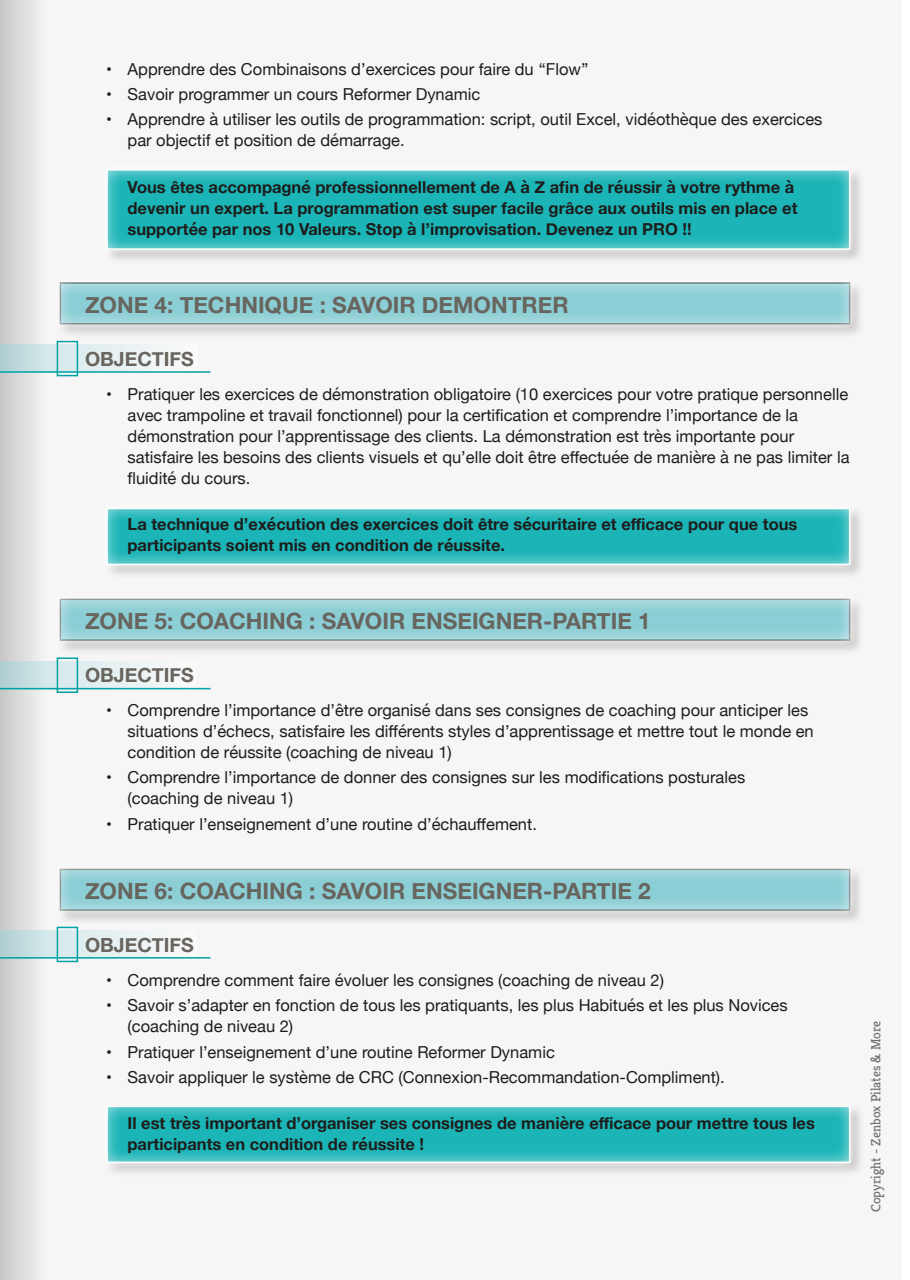
<style>
.page{position:relative;width:910px;height:1280px;background:#fff}
.page>*{position:absolute;margin:0;border:0;box-sizing:border-box;transform-origin:0 0}
.t1{font:700 22.5px "Helvetica Neue";color:#68645e}
.t2{font:700 19.5px "Helvetica Neue";color:#68645e}
.t3{font:16.5px/21px "Helvetica Neue";color:#1d1d1b}
.t4{font:700 16.5px/21px "Helvetica Neue";color:#1d1d1b}
.t5{font:13.5px "Kreon";color:#70706f}
</style>
<div class="page">
<div style="left:0;top:0;width:901px;height:1280px;background:#f7f5f5"></div>
<div style="left:0;top:0;width:48px;height:1280px;background:linear-gradient(to right,#c7c7c7,#f6f5f5)"></div>
<div style="left:57px;top:596px;width:808px;height:59px;background:#eeecec"></div>
<div style="left:52px;top:591px;width:806px;height:58px;background:linear-gradient(to bottom,#f7f6f5,#e0dede)"></div>
<div style="left:59px;top:598px;width:792px;height:45px;background:#fff;opacity:.75"></div>
<div style="left:57px;top:280px;width:808px;height:59px;background:#f1efef"></div>
<div style="left:52px;top:274px;width:806px;height:58px;background:linear-gradient(to bottom,#f7f6f6,#e0dfde)"></div>
<div style="left:59px;top:281px;width:792px;height:45px;background:#fff;opacity:.75"></div>
<div style="left:57px;top:866px;width:808px;height:59px;background:#eeecec"></div>
<div style="left:52px;top:861px;width:806px;height:58px;background:linear-gradient(to bottom,#f7f6f5,#e0dede)"></div>
<div style="left:59px;top:868px;width:792px;height:45px;background:#fff;opacity:.75"></div>
<div style="left:104px;top:167px;width:761px;height:97px;background:#eeecec"></div>
<svg style="left:104px;top:167px;width:754px;height:91px;fill:#d8d7d7"></svg>
<div style="left:105px;top:168px;width:746px;height:84px;background:#fff;opacity:.75"></div>
<div style="left:104px;top:505px;width:761px;height:74px;background:#f2f0f0"></div>
<div style="left:113px;top:513px;width:745px;height:60px;background:#dcdada"></div>
<div style="left:105px;top:507px;width:746px;height:60px;background:#fff;opacity:.75"></div>
<div style="left:104px;top:1103px;width:761px;height:74px;background:#f2f0f0"></div>
<div style="left:113px;top:1111px;width:745px;height:60px;background:#dcdada"></div>
<div style="left:105px;top:1105px;width:746px;height:60px;background:#fff;opacity:.75"></div>
<svg style="left:0;top:661px;width:197px;height:27px"></svg>
<div style="left:0;top:345px;width:197px;height:28px;background:linear-gradient(to right,#bbd9dc,#fffefe)"></div>
<div style="left:0;top:930px;width:197px;height:28px;background:linear-gradient(to right,#bbd9dc,#fffefe)"></div>
<hr style="left:0;top:688px;width:210px;height:1px;background:#00a2a5">
<hr style="left:0;top:371px;width:210px;height:2px;background:#00a2a5">
<hr style="left:0;top:957px;width:210px;height:1px;background:#00a2a5">
<div style="left:57px;top:657px;width:21px;height:36px;border:2px solid #00a2a5"></div>
<div style="left:57px;top:341px;width:21px;height:35px;border:2px solid #00a2a5"></div>
<div style="left:57px;top:927px;width:21px;height:35px;border:2px solid #00a2a5"></div>
<p class="t3" style="left:106px;top:59px;width:484px">• Apprendre des Combinaisons d’exercices pour faire du ‘‘Flow’’</p>
<p class="t3" style="left:106px;top:84px;width:375px">• Savoir programmer un cours Reformer Dynamic</p>
<p class="t3" style="left:128px;top:110px;width:696px;text-indent:-21px">• Apprendre à utiliser les outils de programmation: script, outil Excel, vidéothèque des exercices par objectif et position de démarrage.</p>
<p class="t4" style="left:128px;top:177px;width:671px">Vous êtes accompagné professionnellement de A à Z afin de réussir à votre rythme à devenir un expert. La programmation est super facile grâce aux outils mis en place et supportée par nos 10 Valeurs. Stop à l’improvisation. Devenez un PRO !!</p>
<h1 class="t1" style="left:85px;top:287px;width:485px">ZONE 4: TECHNIQUE : SAVOIR DEMONTRER</h1>
<p class="t2" style="left:85px;top:343px;width:110px">OBJECTIFS</p>
<p class="t3" style="left:128px;top:384px;width:723px;text-indent:-21px">• Pratiquer les exercices de démonstration obligatoire (10 exercices pour votre pratique personnelle avec trampoline et travail fonctionnel) pour la certification et comprendre l’importance de la démonstration pour l’apprentissage des clients. La démonstration est très importante pour satisfaire les besoins des clients visuels et qu’elle doit être effectuée de manière à ne pas limiter la fluidité du cours.</p>
<p class="t4" style="left:128px;top:514px;width:671px">La technique d’exécution des exercices doit être sécuritaire et efficace pour que tous participants soient mis en condition de réussite.</p>
<h1 class="t1" style="left:85px;top:603px;width:567px">ZONE 5: COACHING : SAVOIR ENSEIGNER-PARTIE 1</h1>
<p class="t2" style="left:85px;top:660px;width:110px">OBJECTIFS</p>
<p class="t3" style="left:128px;top:701px;width:688px;text-indent:-21px">• Comprendre l’importance d’être organisé dans ses consignes de coaching pour anticiper les situations d’échecs, satisfaire les différents styles d’apprentissage et mettre tout le monde en condition de réussite (coaching de niveau 1)</p>
<p class="t3" style="left:128px;top:768px;width:619px;text-indent:-21px">• Comprendre l’importance de donner des consignes sur les modifications posturales (coaching de niveau 1)</p>
<p class="t3" style="left:106px;top:814px;width:432px">• Pratiquer l’enseignement d’une routine d’échauffement.</p>
<h1 class="t1" style="left:85px;top:873px;width:567px">ZONE 6: COACHING : SAVOIR ENSEIGNER-PARTIE 2</h1>
<p class="t2" style="left:85px;top:930px;width:110px">OBJECTIFS</p>
<p class="t3" style="left:106px;top:970px;width:559px">• Comprendre comment faire évoluer les consignes (coaching de niveau 2)</p>
<p class="t3" style="left:128px;top:996px;width:662px;text-indent:-21px">• Savoir s’adapter en fonction de tous les pratiquants, les plus Habitués et les plus Novices (coaching de niveau 2)</p>
<p class="t3" style="left:106px;top:1042px;width:450px">• Pratiquer l’enseignement d’une routine Reformer Dynamic</p>
<p class="t3" style="left:106px;top:1067px;width:620px">• Savoir appliquer le système de CRC (Connexion-Recommandation-Compliment).</p>
<p class="t4" style="left:128px;top:1113px;width:689px">Il est très important d’organiser ses consignes de manière efficace pour mettre tous les participants en condition de réussite !</p>
<p class="t5" style="left:868px;top:1212px;width:193px;rotate:-90deg">Copyright - Zenbox Pilates &amp; More</p>
</div>
